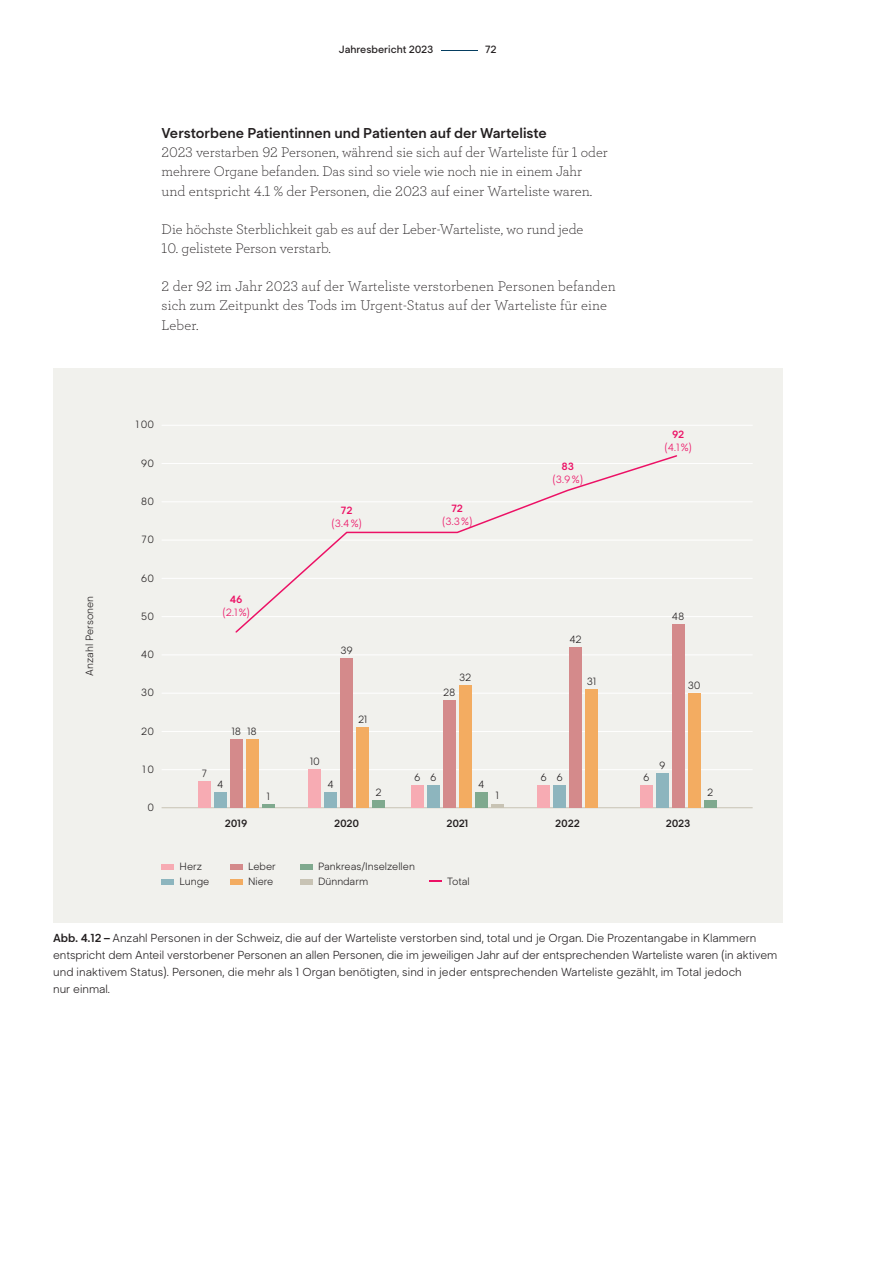
<style>
.page{position:relative;width:893px;height:1263px;background:#fff}
.page>*{position:absolute;margin:0;border:0;box-sizing:border-box;transform-origin:0 0}
.Grundtext{font:300 14.7px/19.2px "Archer";color:#231f20}
.Zwischentitel{font:600 14.25px "Segment";color:#231f20}
.Tabelle_Legende{font:300 11.7px/16.8px "Segment";color:#231f20}
.Grafik_Legende{font:300 10.5px/14.7px "Segment";color:#231f20}
.Grafik_Ziffern_Standard{font:300 10.5px "Segment";color:#231f20}
.Grafik_Ziffern_Standard-2{font:300 10.5px "Segment";color:#ec1165}
.Grafik_Ziffern_Skala{font:300 10.5px "Segment";color:#231f20}
.t1{font:500 10.5px "Segment";color:#231f20}
.Grafik_Ziffern_Standard-3{font:600 10.5px "Segment";letter-spacing:-.035em;color:#231f20}
.Grafik_Ziffern_Standard-4{font:600 10.5px "Segment";color:#ec1165}
.s1{color:#043d60}
.s2{font-weight:600}
</style>
<div class="page">
<div style="left:53px;top:368px;width:729px;height:555px;background:#f1f1ed"></div>
<hr style="left:162px;top:425px;width:591px;height:1px;background:#fff">
<hr style="left:162px;top:463px;width:591px;height:1px;background:#fff">
<hr style="left:162px;top:501px;width:591px;height:1px;background:#fff">
<hr style="left:162px;top:540px;width:591px;height:1px;background:#fff">
<hr style="left:162px;top:578px;width:591px;height:1px;background:#fff">
<hr style="left:162px;top:616px;width:591px;height:1px;background:#fff">
<hr style="left:162px;top:654px;width:591px;height:1px;background:#fff">
<hr style="left:162px;top:693px;width:591px;height:1px;background:#fff">
<hr style="left:162px;top:731px;width:591px;height:1px;background:#fff">
<hr style="left:162px;top:769px;width:591px;height:1px;background:#fff">
<hr style="left:162px;top:807px;width:591px;height:1px;background:#c8c3b4">
<div style="left:162px;top:865px;width:12px;height:5px;background:#f7abb3"></div>
<div style="left:162px;top:879px;width:12px;height:5px;background:#8db5be"></div>
<div style="left:230px;top:865px;width:13px;height:5px;background:#d48a8b"></div>
<div style="left:230px;top:879px;width:13px;height:5px;background:#f3ac61"></div>
<div style="left:300px;top:865px;width:13px;height:5px;background:#7fa98e"></div>
<div style="left:300px;top:879px;width:13px;height:5px;background:#c8c3b4"></div>
<svg style="left:429px;top:880px;width:13px;height:2px"></svg>
<div style="left:672px;top:624px;width:13px;height:184px;background:#d48a8b"></div>
<div style="left:688px;top:693px;width:13px;height:115px;background:#f3ac61"></div>
<div style="left:640px;top:785px;width:13px;height:23px;background:#f7abb3"></div>
<div style="left:656px;top:773px;width:13px;height:35px;background:#8db5be"></div>
<div style="left:704px;top:800px;width:12px;height:8px;background:#7fa98e"></div>
<svg style="left:235px;top:455px;width:443px;height:178px"></svg>
<div style="left:411px;top:785px;width:13px;height:23px;background:#f7abb3"></div>
<div style="left:427px;top:785px;width:13px;height:23px;background:#8db5be"></div>
<div style="left:443px;top:701px;width:13px;height:107px;background:#d48a8b"></div>
<div style="left:459px;top:685px;width:13px;height:123px;background:#f3ac61"></div>
<hr style="left:491px;top:804px;width:13px;height:4px;background:#c8c3b4">
<div style="left:475px;top:793px;width:13px;height:15px;background:#7fa98e"></div>
<div style="left:308px;top:770px;width:13px;height:38px;background:#f7abb3"></div>
<div style="left:324px;top:793px;width:13px;height:15px;background:#8db5be"></div>
<div style="left:340px;top:659px;width:13px;height:149px;background:#d48a8b"></div>
<div style="left:356px;top:728px;width:13px;height:80px;background:#f3ac61"></div>
<div style="left:372px;top:800px;width:13px;height:8px;background:#7fa98e"></div>
<div style="left:569px;top:647px;width:13px;height:161px;background:#d48a8b"></div>
<div style="left:585px;top:689px;width:13px;height:119px;background:#f3ac61"></div>
<div style="left:537px;top:785px;width:13px;height:23px;background:#f7abb3"></div>
<div style="left:553px;top:785px;width:13px;height:23px;background:#8db5be"></div>
<div style="left:230px;top:739px;width:13px;height:69px;background:#d48a8b"></div>
<div style="left:246px;top:739px;width:12px;height:69px;background:#f3ac61"></div>
<div style="left:198px;top:781px;width:13px;height:27px;background:#f7abb3"></div>
<div style="left:214px;top:793px;width:13px;height:15px;background:#8db5be"></div>
<hr style="left:262px;top:804px;width:12px;height:4px;background:#7fa98e">
<p class="t1" style="left:339px;top:43px;width:159px">Jahresbericht 2023 <span class="s1">–</span> 72</p>
<p class="Grafik_Ziffern_Standard" style="left:83px;top:676px;width:81px;rotate:-90deg">Anzahl Personen</p>
<p class="Zwischentitel" style="left:162px;top:125px;width:387px">Verstorbene Patientinnen und Patienten auf der Warteliste</p>
<p class="Grundtext" style="left:162px;top:142px;width:448px">2023 verstarben 92 Personen, während sie sich auf der Warteliste für 1 oder mehrere Organe befanden. Das sind so viele wie noch nie in einem Jahr und entspricht 4.1 % der Personen, die 2023 auf einer Warteliste waren.</p>
<p class="Grundtext" style="left:162px;top:219px;width:423px">Die höchste Sterblichkeit gab es auf der Leber-Warteliste, wo rund jede</p>
<p class="Grundtext" style="left:162px;top:238px;width:171px">10. gelistete Person verstarb.</p>
<p class="Grundtext" style="left:162px;top:276px;width:456px">2 der 92 im Jahr 2023 auf der Warteliste verstorbenen Personen befanden sich zum Zeitpunkt des Tods im Urgent-Status auf der Warteliste für eine<br>Leber.</p>
<p class="Grafik_Ziffern_Skala" style="left:134px;top:418px;width:22px">100</p>
<p class="Grafik_Ziffern_Skala" style="left:141px;top:457px;width:15px">90</p>
<p class="Grafik_Ziffern_Skala" style="left:141px;top:495px;width:15px">80</p>
<p class="Grafik_Ziffern_Skala" style="left:141px;top:533px;width:15px">70</p>
<p class="Grafik_Ziffern_Skala" style="left:141px;top:571px;width:15px">60</p>
<p class="Grafik_Ziffern_Skala" style="left:141px;top:610px;width:15px">50</p>
<p class="Grafik_Ziffern_Skala" style="left:141px;top:648px;width:15px">40</p>
<p class="Grafik_Ziffern_Skala" style="left:141px;top:686px;width:15px">30</p>
<p class="Grafik_Ziffern_Skala" style="left:141px;top:724px;width:15px">20</p>
<p class="Grafik_Ziffern_Skala" style="left:141px;top:763px;width:15px">10</p>
<p class="Grafik_Ziffern_Skala" style="left:147px;top:801px;width:8px">0</p>
<p class="Grafik_Ziffern_Standard-4" style="left:341px;top:504px;width:13px">72</p>
<p class="Grafik_Ziffern_Standard-2" style="left:331px;top:517px;width:32px">(3.4%)</p>
<p class="Grafik_Ziffern_Standard-4" style="left:451px;top:502px;width:13px">72</p>
<p class="Grafik_Ziffern_Standard-2" style="left:442px;top:515px;width:32px">(3.3%)</p>
<p class="Grafik_Ziffern_Standard-4" style="left:561px;top:460px;width:14px">83</p>
<p class="Grafik_Ziffern_Standard-2" style="left:553px;top:473px;width:32px">(3.9%)</p>
<p class="Grafik_Ziffern_Standard" style="left:202px;top:767px;width:7px">7</p>
<p class="Grafik_Ziffern_Standard-4" style="left:230px;top:593px;width:14px">46</p>
<p class="Grafik_Ziffern_Standard-2" style="left:222px;top:605px;width:29px">(2.1%)</p>
<p class="Grafik_Ziffern_Standard" style="left:231px;top:725px;width:11px">18</p>
<p class="Grafik_Ziffern_Standard" style="left:247px;top:725px;width:11px">18</p>
<p class="Grafik_Ziffern_Standard" style="left:217px;top:778px;width:8px">4</p>
<p class="Grafik_Ziffern_Standard" style="left:266px;top:790px;width:5px">1</p>
<p class="Grafik_Ziffern_Standard" style="left:340px;top:644px;width:14px">39</p>
<p class="Grafik_Ziffern_Standard" style="left:310px;top:755px;width:12px">10</p>
<p class="Grafik_Ziffern_Standard" style="left:328px;top:778px;width:8px">4</p>
<p class="Grafik_Ziffern_Standard" style="left:358px;top:713px;width:11px">21</p>
<p class="Grafik_Ziffern_Standard" style="left:375px;top:786px;width:8px">2</p>
<p class="Grafik_Ziffern_Standard" style="left:459px;top:671px;width:14px">32</p>
<p class="Grafik_Ziffern_Standard" style="left:443px;top:686px;width:14px">28</p>
<p class="Grafik_Ziffern_Standard" style="left:570px;top:633px;width:14px">42</p>
<p class="Grafik_Ziffern_Standard" style="left:587px;top:675px;width:11px">31</p>
<p class="Grafik_Ziffern_Standard" style="left:414px;top:771px;width:8px">6</p>
<p class="Grafik_Ziffern_Standard" style="left:430px;top:771px;width:8px">6</p>
<p class="Grafik_Ziffern_Standard" style="left:540px;top:771px;width:8px">6</p>
<p class="Grafik_Ziffern_Standard" style="left:556px;top:771px;width:8px">6</p>
<p class="Grafik_Ziffern_Standard" style="left:478px;top:778px;width:8px">4</p>
<p class="Grafik_Ziffern_Standard" style="left:495px;top:789px;width:5px">1</p>
<p class="Grafik_Ziffern_Standard-3" style="left:225px;top:817px;width:24px">2019</p>
<p class="Grafik_Ziffern_Standard-3" style="left:334px;top:817px;width:27px">2020</p>
<p class="Grafik_Ziffern_Standard-3" style="left:555px;top:817px;width:26px">2022</p>
<p class="Grafik_Ziffern_Standard-3" style="left:446px;top:817px;width:23px">2021</p>
<p class="Grafik_Legende" style="left:180px;top:859px;width:31px">Herz<br>Lunge</p>
<p class="Grafik_Legende" style="left:248px;top:859px;width:29px">Leber</p>
<p class="Grafik_Legende" style="left:248px;top:873px;width:27px">Niere</p>
<p class="Grafik_Legende" style="left:318px;top:859px;width:98px">Pankreas/Inselzellen<br>Dünndarm</p>
<p class="Grafik_Legende" style="left:447px;top:873px;width:24px">Total</p>
<p class="Grafik_Ziffern_Standard-4" style="left:672px;top:428px;width:14px">92</p>
<p class="Grafik_Ziffern_Standard-2" style="left:664px;top:441px;width:29px">(4.1%)</p>
<p class="Grafik_Ziffern_Standard" style="left:672px;top:610px;width:14px">48</p>
<p class="Grafik_Ziffern_Standard" style="left:688px;top:679px;width:14px">30</p>
<p class="Grafik_Ziffern_Standard" style="left:643px;top:771px;width:8px">6</p>
<p class="Grafik_Ziffern_Standard" style="left:659px;top:759px;width:8px">9</p>
<p class="Grafik_Ziffern_Standard-3" style="left:666px;top:817px;width:26px">2023</p>
<p class="Grafik_Ziffern_Standard" style="left:707px;top:786px;width:8px">2</p>
<p class="Tabelle_Legende" style="left:53px;top:929px;width:726px"><span class="s2">Abb. 4.12 –</span> Anzahl Personen in der Schweiz, die auf der Warteliste verstorben sind, total und je Organ. Die Prozentangabe in Klammern entspricht dem Anteil verstorbener Personen an allen Personen, die im jeweiligen Jahr auf der entsprechenden Warteliste waren (in aktivem und inaktivem Status). Personen, die mehr als 1 Organ benötigten, sind in jeder entsprechenden Warteliste gezählt, im Total jedoch<br>nur einmal.</p>
</div>
